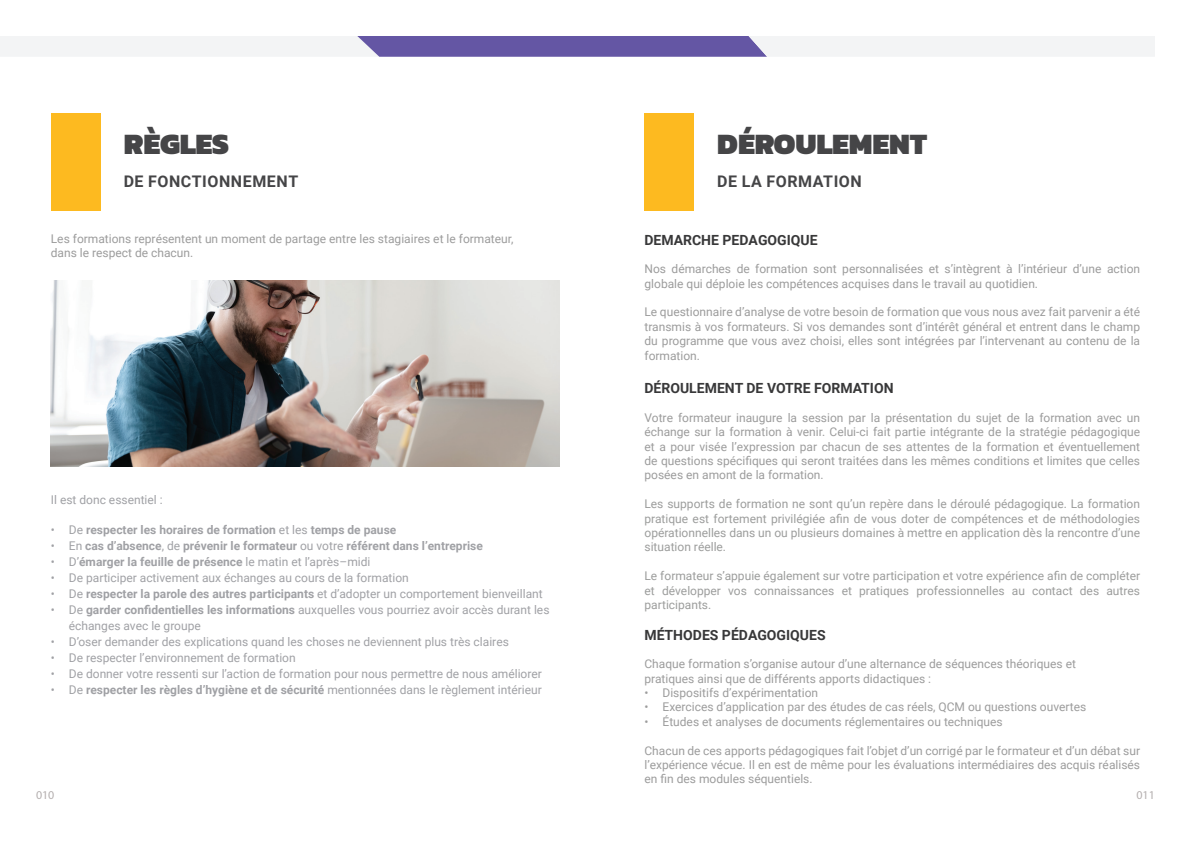
<style>
.page{position:relative;width:1191px;height:842px;background:#fff}
.page>*{position:absolute;margin:0;border:0;box-sizing:border-box;transform-origin:0 0}
.t1{font:900 30px "Kanit";color:#454547}
.t2{font:700 16px "Roboto";letter-spacing:.035em;color:#454547}
.t3{font:700 14px "Roboto";color:#383839}
.t4{font:12px/14.4px "Roboto";color:#9c9c9c}
.t5{font:12px/16px "Roboto";color:#a0a1a5}
.t6{font:12px/14.4px "Roboto";color:#9c9d9c;text-align:justify}
.t7{font:700 12px "Roboto";color:#a0a1a5}
.t8{font:12px "Myriad Pro";color:#b4afaf}
.s1{font-weight:400}
.s2{font-weight:700}
</style>
<div class="page">
<img style="left:51px;top:281px;width:508px;height:185px">
<svg style="left:0;top:36px;width:1155px;height:21px"></svg>
<div style="left:51px;top:113px;width:49px;height:97px;background:#fdba20"></div>
<div style="left:644px;top:113px;width:50px;height:97px;background:#fdba20"></div>
<h1 class="t1" style="left:124px;top:119px;width:107px">RÈGLES</h1>
<h1 class="t1" style="left:717px;top:119px;width:211px">DÉROULEMENT</h1>
<h2 class="t2" style="left:124px;top:170px;width:176px">DE FONCTIONNEMENT</h2>
<h2 class="t2" style="left:717px;top:170px;width:146px">DE LA FORMATION</h2>
<p class="t4" style="left:51px;top:231px;width:464px;line-height:14px">Les formations représentent un moment de partage entre les stagiaires et le formateur, dans le respect de chacun.</p>
<p class="t3" style="left:644px;top:230px;width:175px">DEMARCHE PEDAGOGIQUE</p>
<p class="t4" style="left:644px;top:261px;width:497px">Nos démarches de formation sont personnalisées et s’intègrent à l’intérieur d’une action globale qui déploie les compétences acquises dans le travail au quotidien.</p>
<p class="t4" style="left:644px;top:304px;width:497px;text-align:justify">Le questionnaire d’analyse de votre besoin de formation que vous nous avez fait parvenir a été transmis à vos formateurs. Si vos demandes sont d’intérêt général et entrent dans le champ du programme que vous avez choisi, elles sont intégrées par l’intervenant au contenu de la formation.</p>
<p class="t5" style="left:51px;top:492px;width:113px">Il est donc essentiel :</p>
<p class="t7" style="left:51px;top:522px;width:347px"><span class="s1">• De</span> respecter les horaires de formation <span class="s1">et les</span> temps de pause</p>
<p class="t7" style="left:51px;top:538px;width:433px"><span class="s1">• En</span> cas d’absence<span class="s1">, de</span> prévenir le formateur <span class="s1">ou votre</span> référent dans l’entreprise</p>
<p class="t7" style="left:51px;top:554px;width:321px"><span class="s1">• D’</span>émarger la feuille de présence <span class="s1">le matin et l’après–midi</span></p>
<p class="t5" style="left:51px;top:570px;width:359px">• De participer activement aux échanges au cours de la formation</p>
<p class="t5" style="left:51px;top:586px;width:493px">• De <span class="s2">respecter la parole des autres participants</span> et d’adopter un comportement bienveillant</p>
<p class="t5" style="left:69px;top:602px;width:482px;text-indent:-18px">• De <span class="s2">garder confidentielles les informations</span> auxquelles vous pourriez avoir accès durant les échanges avec le groupe</p>
<p class="t5" style="left:51px;top:634px;width:459px">• D’oser demander des explications quand les choses ne deviennent plus très claires</p>
<p class="t5" style="left:51px;top:650px;width:246px">• De respecter l’environnement de formation</p>
<p class="t5" style="left:51px;top:666px;width:492px">• De donner votre ressenti sur l’action de formation pour nous permettre de nous améliorer</p>
<p class="t7" style="left:51px;top:682px;width:492px"><span class="s1">• De</span> respecter les règles d’hygiène et de sécurité <span class="s1">mentionnées dans le règlement intérieur</span></p>
<p class="t3" style="left:644px;top:379px;width:251px">DÉROULEMENT DE VOTRE FORMATION</p>
<p class="t4" style="left:644px;top:410px;width:497px;text-align:justify">Votre formateur inaugure la session par la présentation du sujet de la formation avec un échange sur la formation à venir. Celui-ci fait partie intégrante de la stratégie pédagogique et a pour visée l’expression par chacun de ses attentes de la formation et éventuellement de questions spécifiques qui seront traitées dans les mêmes conditions et limites que celles posées en amont de la formation.</p>
<p class="t6" style="left:644px;top:496px;width:497px">Les supports de formation ne sont qu’un repère dans le déroulé pédagogique. La formation pratique est fortement privilégiée afin de vous doter de compétences et de méthodologies opérationnelles dans un ou plusieurs domaines à mettre en application dès la rencontre d’une situation réelle.</p>
<p class="t6" style="left:644px;top:568px;width:497px">Le formateur s’appuie également sur votre participation et votre expérience afin de compléter et développer vos connaissances et pratiques professionnelles au contact des autres participants.</p>
<p class="t3" style="left:644px;top:625px;width:183px">MÉTHODES PÉDAGOGIQUES</p>
<p class="t4" style="left:644px;top:656px;width:433px">Chaque formation s’organise autour d’une alternance de séquences théoriques et pratiques ainsi que de différents apports didactiques :</p>
<p class="t4" style="left:644px;top:685px;width:175px">• Dispositifs d’expérimentation</p>
<p class="t4" style="left:644px;top:699px;width:443px">• Exercices d’application par des études de cas réels, QCM ou questions ouvertes</p>
<p class="t4" style="left:644px;top:714px;width:360px">• Études et analyses de documents réglementaires ou techniques</p>
<p class="t4" style="left:644px;top:743px;width:497px;text-align:justify">Chacun de ces apports pédagogiques fait l’objet d’un corrigé par le formateur et d’un débat sur l’expérience vécue. Il en est de même pour les évaluations intermédiaires des acquis réalisés en fin des modules séquentiels.</p>
<p class="t8" style="left:36px;top:787px;width:20px">010</p>
<p class="t8" style="left:1136px;top:787px;width:20px">011</p>
</div>
